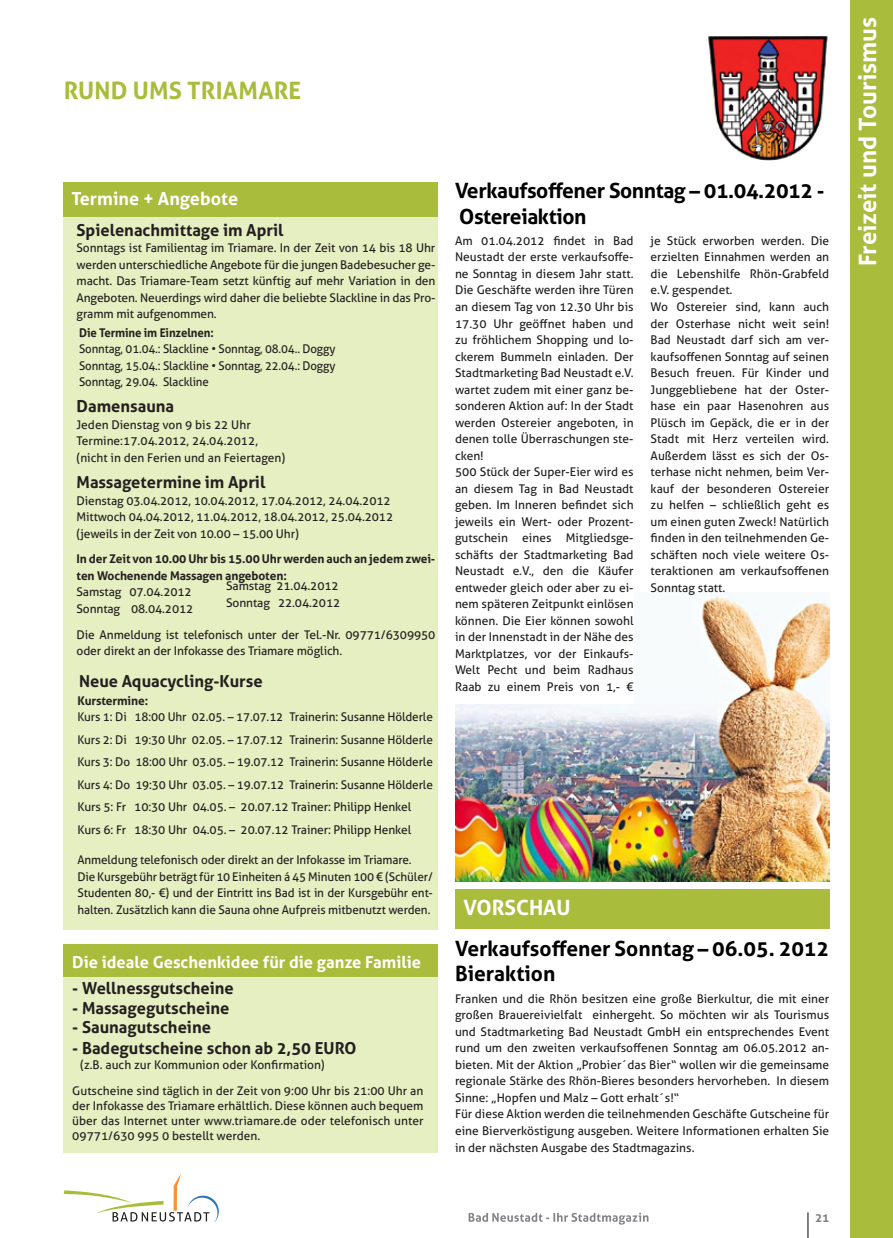
<style>
.page{position:relative;width:893px;height:1238px;background:#fff}
.page>*{position:absolute;margin:0;border:0;box-sizing:border-box;transform-origin:0 0}
.t1{font:700 24px "Aller";color:#fff}
.t2{font:700 24px "Aller";letter-spacing:.01em;color:#a9bc3b}
.t3{font:700 21px/25.2px "Aller";letter-spacing:-.02em;color:#000}
.t4{font:700 21px/25.2px "Aller";color:#000}
.t5{font:700 21px "Aller";color:#fff}
.t6{font:700 18px "Aller";color:#fff}
.t7{font:700 16.5px "Aller";color:#231f20}
.t8{font:700 16.5px "Aller";color:#fff}
.t9{font:15px "Aller";color:#231f20}
.t10{font:12px/16.5px "Aller";color:#231f20}
.t11{font:12px/16.5px "Aller";color:#231f20;text-align:justify;scale:.95 1}
.t12{font:700 12px/16.5px "Aller";letter-spacing:-.01em;color:#231f20}
.t13{font:700 12px "Aller";letter-spacing:-.01em;color:#231f20;scale:.95 1}
.t14{font:700 12px "Aller";color:#808285}
</style>
<div class="page">
<svg style="left:64px;top:1173px;width:155px;height:49px"></svg>
<svg style="left:469px;top:1212px;width:179px;height:12px"></svg>
<svg style="left:808px;top:1212px;width:1px;height:25px"></svg>
<div style="left:850px;top:0;width:43px;height:1237px;background:#a9bc3b"></div>
<img style="left:708px;top:36px;width:120px;height:125px">
<div style="left:64px;top:944px;width:374px;height:208px;background:#e6efc1"></div>
<div style="left:64px;top:944px;width:374px;height:32px;background:#a9bc3b"></div>
<div style="left:64px;top:208px;width:374px;height:721px;background:#e6efc1"></div>
<div style="left:64px;top:183px;width:374px;height:34px;background:#a9bc3b"></div>
<div style="left:455px;top:889px;width:374px;height:39px;background:#a9bc3b"></div>
<img style="left:455px;top:592px;width:374px;height:289px">
<div style="left:455px;top:236px;width:179px;height:468px;background:#fff"></div>
<h1 class="t2" style="left:64px;top:76px;width:239px">Ru nd ums triamare</h1>
<h3 class="t6" style="left:71px;top:187px;width:168px">Termine + Angebote</h3>
<h3 class="t7" style="left:77px;top:219px;width:208px">Spielenachmittage im April</h3>
<p class="t10" style="left:77px;top:239px;width:360px;text-align:justify">Sonntags ist Familientag im Triamare. In der Zeit von 14 bis 18 Uhr werden unterschiedliche Angebote für die jungen Badebesucher ge&shy;macht. Das Triamare-Team setzt künftig auf mehr Variation in den Angeboten. Neuerdings wird daher die beliebte Slackline in das Pro&shy;gramm mit aufgenommen.</p>
<p class="t13" style="left:79px;top:325px;width:143px">Die Termine im Einzelnen:</p>
<p class="t11" style="left:79px;top:341px;width:271px">Sonntag, 01.04.: Slackline • Sonntag, 08.04.. Doggy Sonntag, 15.04.: Slackline • Sonntag, 22.04.: Doggy Sonntag, 29.04. Slackline</p>
<h3 class="t7" style="left:77px;top:396px;width:99px">Damensauna</h3>
<p class="t10" style="left:77px;top:416px;width:210px">Jeden Dienstag von 9 bis 22 Uhr<br>Termine:17.04.2012, 24.04.2012, (nicht in den Ferien und an Feiertagen)</p>
<h3 class="t7" style="left:77px;top:472px;width:190px">Massagetermine im April</h3>
<p class="t10" style="left:77px;top:492px;width:318px">Dienstag 03.04.2012, 10.04.2012, 17.04.2012, 24.04.2012<br>Mittwoch 04.04.2012, 11.04.2012, 18.04.2012, 25.04.2012 (jeweils in der Zeit von 10.00 – 15.00 Uhr)</p>
<p class="t12" style="left:77px;top:551px;width:360px">In der Zeit von 10.00 Uhr bis 15.00 Uhr werden auch an jedem zwei&shy;ten Wochenende Massagen angeboten:</p>
<p class="t10" style="left:77px;top:584px;width:118px">Samstag 07.04.2012<br>Sonntag 08.04.2012</p>
<p class="t10" style="left:77px;top:626px;width:360px">Die Anmeldung ist telefonisch unter der Tel.-Nr. 09771/6309950 oder direkt an der Infokasse des Triamare möglich.</p>
<p class="t9" style="left:157px;top:549px;width:97px">Foto: Triamare</p>
<p class="t10" style="left:226px;top:578px;width:116px">Samstag 21.04.2012<br>Sonntag 22.04.2012</p>
<h3 class="t7" style="left:79px;top:670px;width:185px">Neue Aquacycling-Kurse</h3>
<p class="t12" style="left:77px;top:692px;width:72px">Kurstermine:</p>
<p class="t10" style="left:77px;top:705px;width:357px;line-height:22.5px">Kurs 1: Di 18:00 Uhr 02.05. – 17.07.12 Trainerin: Susanne Hölderle Kurs 2: Di 19:30 Uhr 02.05. – 17.07.12 Trainerin: Susanne Hölderle Kurs 3: Do 18:00 Uhr 03.05. – 19.07.12 Trainerin: Susanne Hölderle Kurs 4: Do 19:30 Uhr 03.05. – 19.07.12 Trainerin: Susanne Hölderle Kurs 5: Fr 10:30 Uhr 04.05. – 20.07.12 Trainer: Philipp Henkel Kurs 6: Fr 18:30 Uhr 04.05. – 20.07.12 Trainer: Philipp Henkel</p>
<p class="t10" style="left:77px;top:851px;width:357px">Anmeldung telefonisch oder direkt an der Infokasse im Triamare.<br>Die Kursgebühr beträgt für 10 Einheiten á 45 Minuten 100 € (Schüler/ Studenten 80,- €) und der Eintritt ins Bad ist in der Kursgebühr ent&shy;halten. Zusätzlich kann die Sauna ohne Aufpreis mitbenutzt werden.</p>
<h3 class="t8" style="left:72px;top:951px;width:350px">Die ideale Geschenkidee für die ganze Familie</h3>
<h3 class="t7" style="left:72px;top:977px;width:163px">- Wellnessgutscheine</h3>
<h3 class="t7" style="left:72px;top:997px;width:159px">- Massagegutscheine</h3>
<h3 class="t7" style="left:72px;top:1016px;width:140px">- Saunagutscheine</h3>
<h3 class="t7" style="left:72px;top:1038px;width:274px">- Badegutscheine schon ab 2,50 EURO</h3>
<p class="t10" style="left:72px;top:1051px;width:353px;line-height:25.5px;text-indent:8px">(z.B. auch zur Kommunion oder Konfirmation)<br>Gutscheine sind täglich in der Zeit von 9:00 Uhr bis 21:00 Uhr an</p>
<p class="t10" style="left:72px;top:1097px;width:353px;line-height:15px;text-align:justify">der Infokasse des Triamare erhältlich. Diese können auch bequem über das Internet unter www.triamare.de oder telefonisch unter 09771/630 995 0 bestellt werden.</p>
<h2 class="t3" style="left:455px;top:178px;width:371px">Verkaufsoffener Sonntag – 01.04.2012 -<br>Ostereiaktion</h2>
<p class="t10" style="left:455px;top:232px;width:180px">Am 01.04.2012 findet in Bad<br>Neustadt der erste verkaufsoffe&shy;ne Sonntag in diesem Jahr statt.<br>Die Geschäfte werden ihre Türen an diesem Tag von 12.30 Uhr bis<br>17.30 Uhr geöffnet haben und zu fröhlichem Shopping und lo&shy;ckerem Bummeln einladen. Der<br>Stadtmarketing Bad Neustadt e.V. wartet zudem mit einer ganz be&shy;sonderen Aktion auf: In der Stadt werden Ostereier angeboten, in denen tolle Überraschungen ste&shy;cken!<br>500 Stück der Super-Eier wird es an diesem Tag in Bad Neustadt geben. Im Inneren befindet sich jeweils ein Wert- oder Prozent&shy;gutschein eines Mitgliedsge&shy;schäfts der Stadtmarketing Bad<br>Neustadt e.V., den die Käufer entweder gleich oder aber zu ei&shy;nem späteren Zeitpunkt einlösen können. Die Eier können sowohl in der Innenstadt in der Nähe des<br>Marktplatzes, vor der Einkaufs-<br>Welt Pecht und beim Radhaus<br>Raab zu einem Preis von 1,- €</p>
<p class="t10" style="left:651px;top:232px;width:180px">je Stück erworben werden. Die erzielten Einnahmen werden an die Lebenshilfe Rhön-Grabfeld e.V. gespendet.<br>Wo Ostereier sind, kann auch der Osterhase nicht weit sein!<br>Bad Neustadt darf sich am ver&shy;kaufsoffenen Sonntag auf seinen<br>Besuch freuen. Für Kinder und<br>Junggebliebene hat der Oster&shy;hase ein paar Hasenohren aus<br>Plüsch im Gepäck, die er in der<br>Stadt mit Herz verteilen wird.<br>Außerdem lässt es sich der Os&shy;terhase nicht nehmen, beim Ver&shy;kauf der besonderen Ostereier zu helfen – schließlich geht es um einen guten Zweck! Natürlich finden in den teilnehmenden Ge&shy;schäften noch viele weitere Os&shy;teraktionen am verkaufsoffenen<br>Sonntag statt.</p>
<h2 class="t5" style="left:463px;top:894px;width:106px">Vorsc hau</h2>
<h2 class="t4" style="left:455px;top:935px;width:376px">Verkaufsoffener Sonntag – 06.05. 2012<br>Bieraktion</h2>
<p class="t10" style="left:455px;top:990px;width:376px">Franken und die Rhön besitzen eine große Bierkultur, die mit einer großen Brauereivielfalt einhergeht. So möchten wir als Tourismus und Stadtmarketing Bad Neustadt GmbH ein entsprechendes Event rund um den zweiten verkaufsoffenen Sonntag am 06.05.2012 an&shy;bieten. Mit der Aktion „Probier´das Bier“ wollen wir die gemeinsame regionale Stärke des Rhön-Bieres besonders hervorheben. In diesem Sinne: „Hopfen und Malz – Gott erhalt´s!“<br>Für diese Aktion werden die teilnehmenden Geschäfte Gutscheine für eine Bierverköstigung ausgeben. Weitere Informationen erhalten Sie in der nächsten Ausgabe des Stadtmagazins.</p>
<p class="t14" style="left:815px;top:1209px;width:16px">21</p>
<h1 class="t1" style="left:853px;top:266px;width:251px;rotate:-90deg">Freizeit und Tourismus</h1>
</div>
